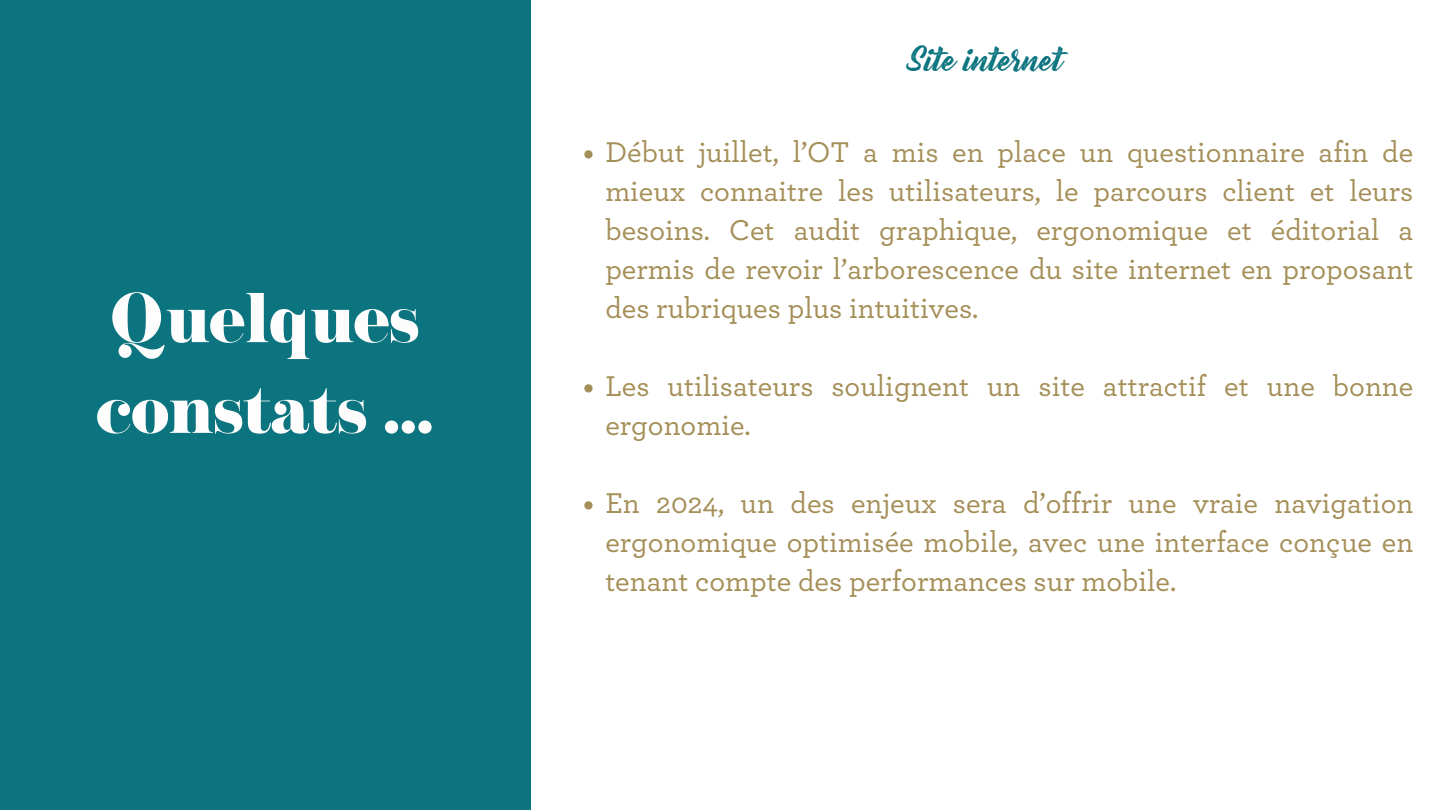
<style>
.page{position:relative;width:1440px;height:810px;background:#fff}
.page>*{position:absolute;margin:0;border:0;box-sizing:border-box;transform-origin:0 0}
.t1{font:70.2px/90.8px "NT Josefine";color:#fefdfd}
.t2{font:500 30px/39px "Archer Pro";color:#a58f58;text-align:justify}
.t3{font:30px "Bernadette Rough";color:#0b747f}
</style>
<div class="page">
<div style="left:0;top:0;width:531px;height:810px;background:#0b747f"></div>
<svg style="left:584px;top:150px;width:9px;height:9px"></svg>
<svg style="left:584px;top:384px;width:9px;height:9px"></svg>
<svg style="left:584px;top:501px;width:9px;height:9px"></svg>
<h1 class="t1" style="left:97px;top:274px;width:338px">Quelques constats ...</h1>
<p class="t3" style="left:911px;top:48px;width:154px">Site internet</p>
<p class="t2" style="left:605px;top:134px;width:810px">Début juillet, l’OT a mis en place un questionnaire afin de mieux connaitre les utilisateurs, le parcours client et leurs besoins. Cet audit graphique, ergonomique et éditorial a permis de revoir l’arborescence du site internet en proposant des rubriques plus intuitives.</p>
<p class="t2" style="left:605px;top:368px;width:810px">Les utilisateurs soulignent un site attractif et une bonne ergonomie.</p>
<p class="t2" style="left:605px;top:485px;width:810px">En 2024, un des enjeux sera d’offrir une vraie navigation ergonomique optimisée mobile, avec une interface conçue en tenant compte des performances sur mobile.</p>
</div>
